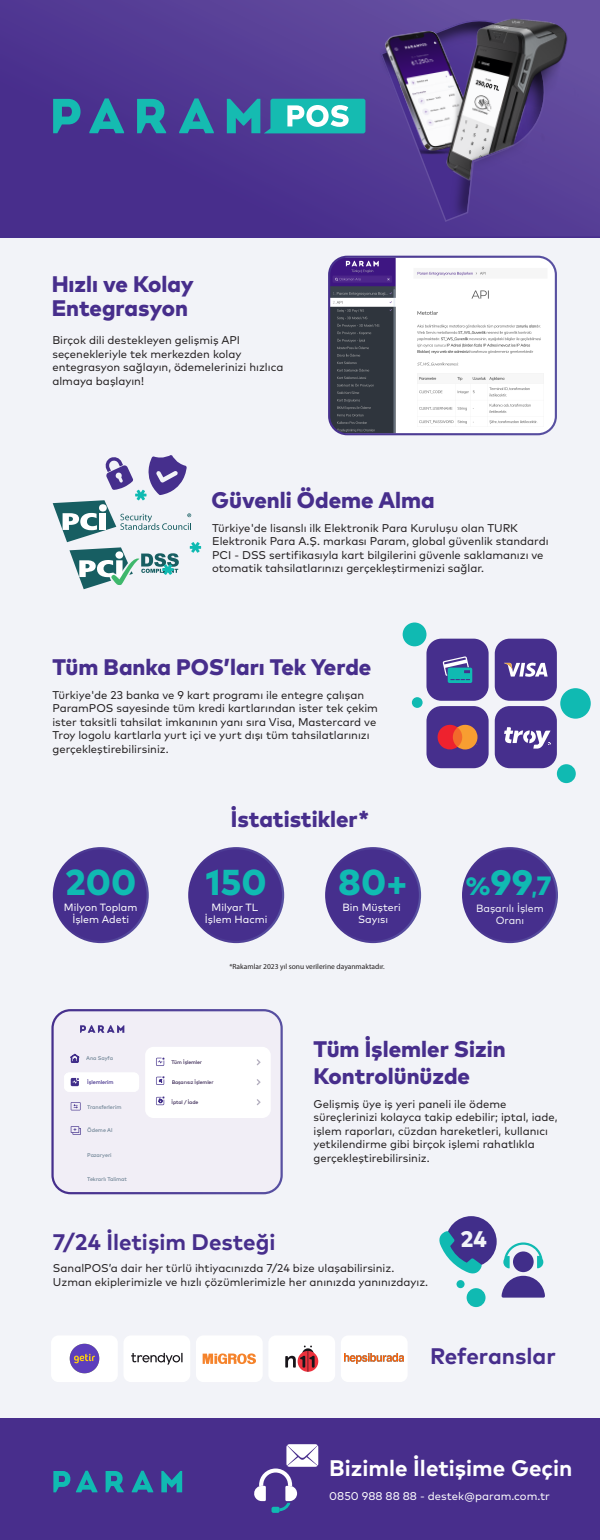
<style>
.page{position:relative;width:600px;height:1540px;background:#fff}
.page>*{position:absolute;margin:0;border:0;box-sizing:border-box;transform-origin:0 0}
.t1{font:800 36px "Mark Pro";color:#10bab2}
.t2{font:800 35.25px "Mark Pro";color:#10bab2}
.t3{font:800 22.5px/24px "Mark Pro";color:#472e8c}
.t4{font:700 22.5px "Mark Pro";color:#472e8c}
.t5{font:700 22.5px "Mark Pro";color:#fff}
.t6{font:800 22.5px "Mark Pro";color:#f2f3f8}
.t7{font:11.25px/13.5px "Mark Pro";color:#231f20}
.t8{font:11.25px "Mark Pro";color:#fff}
.t9{font:10.5px/12.6px "Mark Pro";color:#fff;text-align:center}
.t10{font:10.5px/12px "Mark Pro";color:#f2f3f8;text-align:center}
.t11{font:7.5px "Myriad Pro";color:#231f20}
.t12{font:500 5.4px "Mark Pro";letter-spacing:-.02em;color:#748899}
.t13{font:500 5.4px "Mark Pro";letter-spacing:-.02em;color:#412e8a}
.t14{font:500 5.1px "Mark Pro";letter-spacing:-.02em;color:#392754}
.s1{font-size:24.97px}
.s2{font-size:18.38px}
.s3{font-size:26.4px}
</style>
<div class="page">
<div style="left:0;top:40px;width:600px;height:1500px;background:#f2f3f8"></div>
<div style="left:0;top:1418px;width:600px;height:122px;background:#482e8c"></div>
<div style="left:463px;top:848px;width:94px;height:94px;background:#462f8d;border-radius:50%"></div>
<div style="left:462px;top:847px;width:96px;height:96px;border:2px solid #fff;border-radius:50%"></div>
<div style="left:326px;top:848px;width:94px;height:94px;background:#462f8d;border-radius:50%"></div>
<div style="left:325px;top:847px;width:96px;height:96px;border:2px solid #fff;border-radius:50%"></div>
<div style="left:189px;top:848px;width:94px;height:94px;background:#462f8d;border-radius:50%"></div>
<div style="left:188px;top:847px;width:96px;height:96px;border:2px solid #fff;border-radius:50%"></div>
<div style="left:54px;top:848px;width:94px;height:94px;background:#462f8d;border-radius:50%"></div>
<div style="left:53px;top:847px;width:96px;height:96px;border:2px solid #fff;border-radius:50%"></div>
<div style="left:446px;top:1216px;width:51px;height:51px;background:#412e8a;border-radius:50%"></div>
<svg style="left:439px;top:1231px;width:43px;height:43px"></svg>
<div style="left:51px;top:1335px;width:67px;height:47px;background:#fff;border-radius:8px"></div>
<div style="left:123px;top:1335px;width:67px;height:47px;background:#fff;border-radius:8px"></div>
<div style="left:196px;top:1335px;width:67px;height:47px;background:#fff;border-radius:8px"></div>
<div style="left:268px;top:1335px;width:67px;height:47px;background:#fff;border-radius:8px"></div>
<div style="left:341px;top:1335px;width:67px;height:47px;background:#fff;border-radius:8px"></div>
<svg style="left:131px;top:1353px;width:52px;height:11px"></svg>
<svg style="left:203px;top:1353px;width:53px;height:11px"></svg>
<div style="left:298px;top:1351px;width:20px;height:21px;background:#ee313d;border-radius:50%"></div>
<svg style="left:285px;top:1345px;width:30px;height:27px"></svg>
<img style="left:345px;top:1353px;width:59px;height:10px">
<img style="left:69px;top:1343px;width:30px;height:31px">
<svg style="left:53px;top:1470px;width:129px;height:22px"></svg>
<img style="left:331px;top:257px;width:225px;height:176px">
<div style="left:328px;top:256px;width:229px;height:179px;border:2px solid #fff;border-radius:18px"></div>
<svg style="left:53px;top:455px;width:148px;height:134px"></svg>
<div style="left:426px;top:706px;width:63px;height:62px;background:#462f8d;border-radius:15px"></div>
<div style="left:495px;top:706px;width:62px;height:62px;background:#462f8d;border-radius:15px"></div>
<div style="left:495px;top:639px;width:62px;height:62px;background:#462f8d;border-radius:15px"></div>
<div style="left:426px;top:639px;width:63px;height:62px;background:#462f8d;border-radius:15px"></div>
<div style="left:560px;top:688px;width:31px;height:31px;background:#10bab2;border-radius:15px"></div>
<div style="left:403px;top:622px;width:23px;height:24px;background:#10bab2;border-radius:12px"></div>
<svg style="left:437px;top:724px;width:41px;height:26px"></svg>
<svg style="left:504px;top:727px;width:47px;height:21px"></svg>
<svg style="left:443px;top:656px;width:29px;height:27px"></svg>
<div style="left:557px;top:764px;width:19px;height:19px;background:#10bab2;border-radius:50%"></div>
<div style="left:467px;top:1288px;width:19px;height:19px;background:#10bab2;border-radius:50%"></div>
<div style="left:457px;top:1280px;width:8px;height:8px;background:#10bab2;border-radius:50%"></div>
<div style="left:412px;top:697px;width:11px;height:11px;background:#10bab2;border-radius:50%"></div>
<svg style="left:504px;top:662px;width:44px;height:15px"></svg>
<div style="left:53px;top:1010px;width:229px;height:183px;background:#f1eef6;border-radius:18px"></div>
<div style="left:51px;top:1009px;width:232px;height:185px;border:2px solid #fff;border-radius:18px"></div>
<svg style="left:80px;top:1025px;width:44px;height:8px"></svg>
<svg style="left:71px;top:1126px;width:10px;height:8px"></svg>
<svg style="left:71px;top:1102px;width:10px;height:8px"></svg>
<svg style="left:70px;top:1054px;width:9px;height:8px"></svg>
<div style="left:145px;top:1047px;width:126px;height:71px;background:#fff;border-radius:8px"></div>
<svg style="left:156px;top:1076px;width:9px;height:9px"></svg>
<svg style="left:156px;top:1057px;width:9px;height:9px"></svg>
<svg style="left:257px;top:1059px;width:4px;height:6px"></svg>
<svg style="left:257px;top:1079px;width:4px;height:6px"></svg>
<svg style="left:257px;top:1099px;width:4px;height:6px"></svg>
<svg style="left:156px;top:1096px;width:9px;height:9px"></svg>
<div style="left:64px;top:1072px;width:75px;height:20px;background:#fff;border-radius:5px"></div>
<svg style="left:71px;top:1078px;width:8px;height:8px"></svg>
<div style="left:513px;top:1251px;width:21px;height:21px;background:#412e8a;border-radius:50%"></div>
<svg style="left:501px;top:1276px;width:44px;height:21px"></svg>
<svg style="left:503px;top:1242px;width:40px;height:26px"></svg>
<svg style="left:254px;top:1444px;width:64px;height:69px"></svg>
<svg style="left:0;top:0;width:315px;height:236px;background:#4d3490"></svg>
<img style="left:315px;top:0;width:285px;height:238px">
<img style="left:445px;top:112px;width:101px;height:75px">
<svg style="left:53px;top:98px;width:312px;height:35px;background:#3b89a8"></svg>
<h3 class="t3" style="left:52px;top:270px;width:144px">Hızlı ve Kolay<br>Entegrasyon</h3>
<p class="t7" style="left:52px;top:333px;width:232px">Birçok dili destekleyen gelişmiş API seçenekleriyle tek merkezden kolay entegrasyon sağlayın, ödemelerinizi hızlıca almaya başlayın!</p>
<h3 class="t3" style="left:212px;top:486px;width:225px">Güvenli Ödeme Alma</h3>
<p class="t7" style="left:212px;top:520px;width:338px">Türkiye'de lisanslı ilk Elektronik Para Kuruluşu olan TURK Elektronik Para A.Ş. markası Param, global güvenlik standardı PCI - DSS sertifikasıyla kart bilgilerini güvenle saklamanızı ve otomatik tahsilatlarınızı gerçekleştirmenizi sağlar.</p>
<h3 class="t3" style="left:52px;top:653px;width:321px">Tüm Banka POS’ları Tek Yerde</h3>
<p class="t7" style="left:52px;top:687px;width:327px">Türkiye'de 23 banka ve 9 kart programı ile entegre çalışan ParamPOS sayesinde tüm kredi kartlarından ister tek çekim ister taksitli tahsilat imkanının yanı sıra Visa, Mastercard ve Troy logolu kartlarla yurt içi ve yurt dışı tüm tahsilatlarınızı gerçekleştirebilirsiniz.</p>
<h1 class="t1" style="left:65px;top:855px;width:72px">200</h1>
<p class="t9" style="left:64px;top:900px;width:75px">Milyon Toplam<br>İşlem Adeti</p>
<p class="t12" style="left:86px;top:1054px;width:28px">Ana Sayfa</p>
<p class="t13" style="left:87px;top:1078px;width:28px">İşlemlerim</p>
<p class="t12" style="left:87px;top:1103px;width:36px">Transferlerim</p>
<p class="t12" style="left:87px;top:1126px;width:27px">Ödeme Al</p>
<p class="t12" style="left:87px;top:1150px;width:26px">Pazaryeri</p>
<p class="t12" style="left:87px;top:1175px;width:41px">Tekrarlı Talimat</p>
<h3 class="t3" style="left:231px;top:805px;width:140px">İstatistikler*</h3>
<h1 class="t1" style="left:206px;top:855px;width:62px">150</h1>
<p class="t9" style="left:205px;top:900px;width:64px">Milyar TL<br>İşlem Hacmi</p>
<h1 class="t1" style="left:338px;top:855px;width:71px">80+</h1>
<p class="t9" style="left:343px;top:900px;width:60px">Bin Müşteri<br>Sayısı</p>
<p class="t11" style="left:229px;top:961px;width:157px">*Rakamlar 2023 yıl sonu verilerine dayanmaktadır.</p>
<h2 class="t2" style="left:466px;top:855px;width:87px"><span class="s1">%</span>99<span class="s2">,</span><span class="s3">7</span></h2>
<p class="t10" style="left:476px;top:901px;width:69px">Başarılı İşlem<br>Oranı</p>
<p class="t14" style="left:172px;top:1058px;width:32px">Tüm İşlemler</p>
<p class="t14" style="left:172px;top:1078px;width:44px">Başarısız İşlemler</p>
<p class="t14" style="left:172px;top:1098px;width:28px">İptal / İade</p>
<h3 class="t3" style="left:314px;top:1034px;width:194px;line-height:27px">Tüm İşlemler Sizin<br>Kontrolünüzde</h3>
<p class="t7" style="left:314px;top:1096px;width:246px">Gelişmiş üye iş yeri paneli ile ödeme süreçlerinizi kolayca takip edebilir; iptal, iade, işlem raporları, cüzdan hareketleri, kullanıcı yetkilendirme gibi birçok işlemi rahatlıkla gerçekleştirebilirsiniz.</p>
<h3 class="t4" style="left:53px;top:1224px;width:224px">7/24 İletişim Desteği</h3>
<p class="t7" style="left:53px;top:1261px;width:377px">SanalPOS’a dair her türlü ihtiyacınızda 7/24 bize ulaşabilirsiniz.<br>Uzman ekiplerimizle ve hızlı çözümlerimizle her anınızda yanınızdayız.</p>
<h3 class="t6" style="left:461px;top:1221px;width:28px">24</h3>
<h3 class="t4" style="left:430px;top:1339px;width:127px">Referanslar</h3>
<h3 class="t5" style="left:329px;top:1451px;width:245px">Bizimle İletişime Geçin</h3>
<p class="t8" style="left:329px;top:1487px;width:222px">0850 988 88 88 - destek@param.com.tr</p>
</div>
